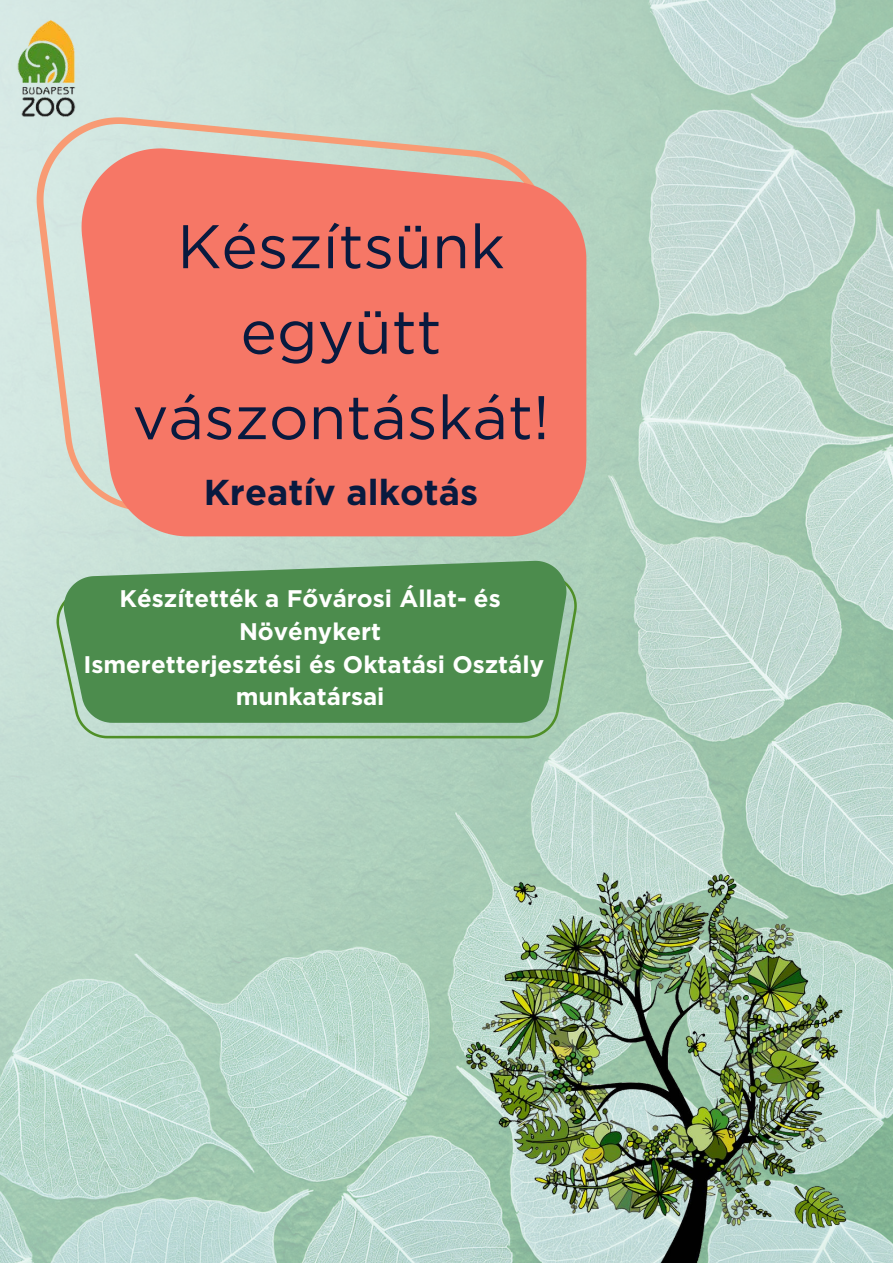
<style>
.page{position:relative;width:893px;height:1264px;background:#fff}
.page>*{position:absolute;margin:0;border:0;box-sizing:border-box;transform-origin:0 0}
.t1{font:61.5px/85.5px "Gotham";color:#091a3f;text-align:center}
.t2{font:700 36px "Gotham";color:#091a3f}
.t3{font:700 24px/32.5px "Gotham";color:#fffffe;text-align:center}
</style>
<div class="page">
<img style="left:0;top:0;width:892px;height:1262px">
<svg style="left:37px;top:117px;width:511px;height:394px;background:#d2d9cc"></svg>
<svg style="left:82px;top:148px;width:504px;height:388px;background:#f18271"></svg>
<img style="left:0;top:0;width:96px;height:138px">
<img style="left:409px;top:818px;width:483px;height:444px">
<svg style="left:56px;top:573px;width:521px;height:165px;background:#a6caae"></svg>
<svg style="left:64px;top:561px;width:502px;height:161px;background:#559257"></svg>
<p class="t1" style="left:132px;top:203px;width:418px">Készítsünk együtt vászontáskát!</p>
<p class="t2" style="left:204px;top:470px;width:276px">Kreatív alkotás</p>
<p class="t3" style="left:120px;top:582px;width:382px">Készítették a Fővárosi Állat- és<br>Növénykert</p>
<p class="t3" style="left:83px;top:647px;width:462px">Ismeretterjesztési és Oktatási Osztály munkatársai</p>
</div>
